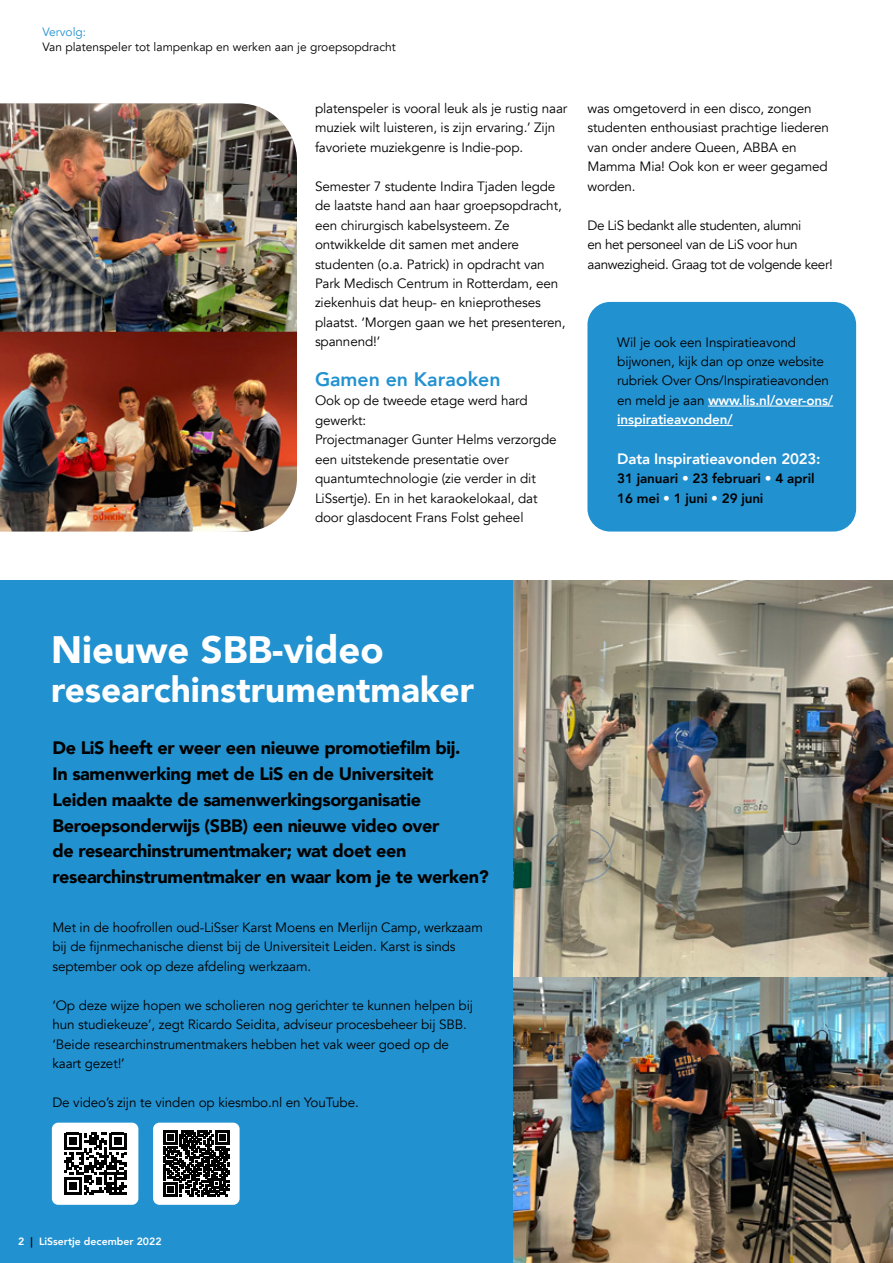
<style>
.page{position:relative;width:893px;height:1263px;background:#fff}
.page>*{position:absolute;margin:0;border:0;box-sizing:border-box;transform-origin:0 0}
.t1{font:900 38.1px "Avenir";color:#fff}
.t2{font:900 35.1px "Avenir";color:#fff}
.t3{font:800 19.5px "Avenir";color:#2291d0}
.t4{font:900 18px/26px "Avenir";letter-spacing:-.02em;color:#000}
.t5{font:800 15px "Avenir";letter-spacing:-.01em;color:#fff}
.t6{font:13.5px/19.5px "Avenir";letter-spacing:-.01em;color:#000}
.t7{font:13.5px/19.5px "Avenir";letter-spacing:-.03em;color:#000}
.t8{font:800 13.5px/19.5px "Avenir";letter-spacing:-.01em;color:#000}
.t9{font:12px "Avenir";color:#000}
.t10{font:12px "Avenir";color:#2291d0}
.t11{font:800 10.5px "Avenir";color:#fff}
.s1{font-weight:800;color:#fff}
.s2{color:#fff}
.s3{color:#000}
</style>
<div class="page">
<div style="left:587px;top:302px;width:269px;height:229px;background:#2291d0;border-radius:23px"></div>
<img style="left:0;top:103px;width:297px;height:229px">
<hr style="left:708px;top:406px;width:125px;height:1px;background:#fff">
<hr style="left:617px;top:425px;width:116px;height:1px;background:#fff">
<div style="left:0;top:580px;width:893px;height:683px;background:#2291d0"></div>
<img style="left:514px;top:580px;width:379px;height:683px">
<div style="left:52px;top:1123px;width:86px;height:82px;background:#fff;border-radius:6px"></div>
<svg style="left:64px;top:1132px;width:62px;height:63px"></svg>
<div style="left:153px;top:1123px;width:87px;height:82px;background:#fff;border-radius:6px"></div>
<svg style="left:163px;top:1131px;width:66px;height:66px"></svg>
<img style="left:0;top:332px;width:297px;height:199px">
<p class="t10" style="left:43px;top:25px;width:45px">Vervolg:</p>
<p class="t9" style="left:43px;top:40px;width:355px">Van platenspeler tot lampenkap en werken aan je groepsopdracht</p>
<p class="t6" style="left:315px;top:98px;width:254px">platenspeler is vooral leuk als je rustig naar muziek wilt luisteren, is zijn ervaring.’ Zijn favoriete muziekgenre is Indie-pop.</p>
<p class="t6" style="left:315px;top:176px;width:252px">Semester 7 studente Indira Tjaden legde de laatste hand aan haar groepsopdracht, een chirurgisch kabelsysteem. Ze ontwikkelde dit samen met andere studenten (o.a. Patrick) in opdracht van Park Medisch Centrum in Rotterdam, een ziekenhuis dat heup- en knieprotheses plaatst. ‘Morgen gaan we het presenteren, spannend!’</p>
<h3 class="t3" style="left:315px;top:364px;width:187px">Gamen en Karaoken</h3>
<p class="t6" style="left:315px;top:391px;width:243px">Ook op de tweede etage werd hard gewerkt:<br>Projectmanager Gunter Helms verzorgde een uitstekende presentatie over quantumtechnologie (zie verder in dit<br>LiSsertje). En in het karaokelokaal, dat door glasdocent Frans Folst geheel</p>
<p class="t6" style="left:587px;top:98px;width:243px">was omgetoverd in een disco, zongen studenten enthousiast prachtige liederen van onder andere Queen, ABBA en<br>Mamma Mia! Ook kon er weer gegamed worden.</p>
<p class="t7" style="left:587px;top:215px;width:247px">De LiS bedankt alle studenten, alumni<br>en het personeel van de LiS voor hun aanwezigheid. Graag tot de volgende keer!</p>
<p class="t6" style="left:617px;top:332px;width:217px">Wil je ook een Inspiratieavond bijwonen, kijk dan op onze website rubriek Over Ons/Inspiratieavonden en meld je aan <span class="s1">www.lis.nl/over-ons/ inspiratieavonden/</span></p>
<p class="t5" style="left:617px;top:447px;width:205px">Data Inspiratieavonden 2023:</p>
<p class="t8" style="left:617px;top:469px;width:199px">31 januari <span class="s2">•</span> 23 februari <span class="s2">•</span> 4 april<br>16 mei <span class="s2">•</span> 1 juni <span class="s2">•</span> 29 juni</p>
<h1 class="t1" style="left:51px;top:617px;width:334px">Nieuwe SBB-video</h1>
<h2 class="t2" style="left:51px;top:659px;width:425px">researchinstrumentmaker</h2>
<p class="t4" style="left:52px;top:734px;width:438px">De LiS heeft er weer een nieuwe promotiefilm bij.<br>In samenwerking met de LiS en de Universiteit Leiden maakte de samenwerkingsorganisatie Beroepsonderwijs (SBB) een nieuwe video over<br>de researchinstrumentmaker; wat doet een researchinstrumentmaker en waar kom je te werken?</p>
<p class="t6" style="left:52px;top:917px;width:432px">Met in de hoofrollen oud-LiSser Karst Moens en Merlijn Camp, werkzaam bij de fijnmechanische dienst bij de Universiteit Leiden. Karst is sinds september ook op deze afdeling werkzaam.</p>
<p class="t6" style="left:52px;top:995px;width:422px">‘Op deze wijze hopen we scholieren nog gerichter te kunnen helpen bij hun studiekeuze’, zegt Ricardo Seidita, adviseur procesbeheer bij SBB. ‘Beide researchinstrumentmakers hebben het vak weer goed op de kaart gezet!’</p>
<p class="t6" style="left:52px;top:1093px;width:308px">De video’s zijn te vinden op kiesmbo.nl en YouTube.</p>
<p class="t11" style="left:18px;top:1233px;width:145px">2 <span class="s3">|</span> LiSsertje december 2022</p>
</div>
